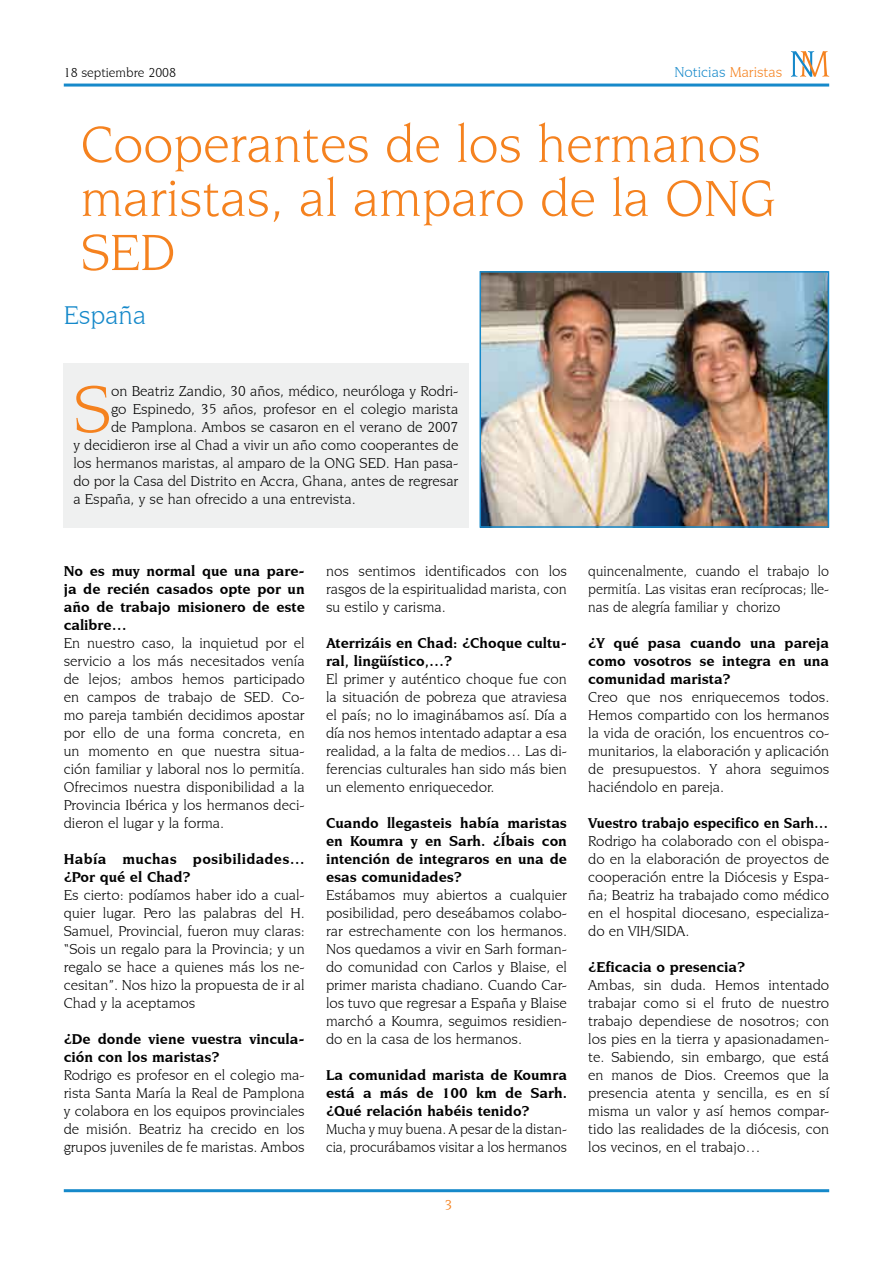
<style>
.page{position:relative;width:893px;height:1263px;background:#fff}
.page>*{position:absolute;margin:0;border:0;box-sizing:border-box;transform-origin:0 0}
.t1{font:70.05px "Novarese IT Cby BT";color:#f5821f}
.t2{font:54px/54px "Novarese IT Cby BT";color:#f5821f}
.t3{font:27px "Novarese IT Cby BT";color:#1689ca}
.t4{font:15px/18px "Novarese IT Cby BT";color:#000;text-align:justify}
.t5{font:700 15px/18px "Novarese IT Cby BT";color:#000;text-align:justify}
.t6{font:15px/18px "Novarese IT Cby BT";color:#000;scale:.95 1}
.t7{font:700 15px/18px "Novarese IT Cby BT";letter-spacing:.02em;color:#000}
.t8{font:700 15px "Novarese IT Cby BT";color:#000;scale:.94 1}
.t9{font:15px "Novarese IT Cby BT";color:#1689ca}
.t10{font:13.5px "Novarese IT Cby BT";color:#000}
.s1{color:#f5821f}
</style>
<div class="page">
<hr style="left:64px;top:1189px;width:765px;height:3px;background:#1689ca">
<hr style="left:64px;top:84px;width:765px;height:3px;background:#1689ca">
<svg style="left:791px;top:51px;width:38px;height:26px"></svg>
<div style="left:64px;top:364px;width:405px;height:164px;background:#eff0f0"></div>
<img style="left:482px;top:274px;width:344px;height:251px">
<div style="left:479px;top:271px;width:350px;height:257px;border:2px solid #1689ca"></div>
<p class="t10" style="left:64px;top:64px;width:114px">18 septiembre 2008</p>
<p class="t9" style="left:674px;top:63px;width:110px">Noticias <span class="s1">Maristas</span></p>
<h2 class="t2" style="left:81px;top:117px;width:697px">Cooperantes de los hermanos maristas, al amparo de la ONG<br>SED</h2>
<h3 class="t3" style="left:64px;top:299px;width:84px">España</h3>
<h1 class="t1" style="left:73px;top:368px;width:39px">S</h1>
<p class="t4" style="left:111px;top:382px;width:349px">on Beatriz Zandio, 30 años, médico, neuróloga y Rodri-</p>
<p class="t4" style="left:111px;top:400px;width:349px">go Espinedo, 35 años, profesor en el colegio marista</p>
<p class="t4" style="left:111px;top:418px;width:349px">de Pamplona. Ambos se casaron en el verano de 2007</p>
<p class="t4" style="left:73px;top:436px;width:386px">y decidieron irse al Chad a vivir un año como cooperantes de</p>
<p class="t4" style="left:73px;top:454px;width:387px">los hermanos maristas, al amparo de la ONG SED. Han pasa-</p>
<p class="t4" style="left:73px;top:472px;width:386px">do por la Casa del Distrito en Accra, Ghana, antes de regresar</p>
<p class="t4" style="left:73px;top:490px;width:284px">a España, y se han ofrecido a una entrevista.</p>
<p class="t5" style="left:64px;top:562px;width:242px">No es muy normal que una pare&shy;ja de recién casados opte por un año de trabajo misionero de este calibre…</p>
<p class="t4" style="left:64px;top:634px;width:242px">En nuestro caso, la inquietud por el servicio a los más necesitados venía de lejos; ambos hemos participado en campos de trabajo de SED. Co&shy;mo pareja también decidimos apostar por ello de una forma concreta, en un momento en que nuestra situa&shy;ción familiar y laboral nos lo permitía.<br>Ofrecimos nuestra disponibilidad a la Provincia Ibérica y los hermanos deci&shy;dieron el lugar y la forma.</p>
<p class="t7" style="left:64px;top:850px;width:242px">Había muchas posibilidades… ¿Por qué el Chad?</p>
<p class="t4" style="left:64px;top:886px;width:242px">Es cierto: podíamos haber ido a cual&shy;quier lugar. Pero las palabras del H.<br>Samuel, Provincial, fueron muy claras: “Sois un regalo para la Provincia; y un regalo se hace a quienes más los ne&shy;cesitan”. Nos hizo la propuesta de ir al Chad y la aceptamos</p>
<p class="t5" style="left:64px;top:1030px;width:242px">¿De donde viene vuestra vincula&shy;ción con los maristas?</p>
<p class="t4" style="left:64px;top:1066px;width:242px">Rodrigo es profesor en el colegio ma&shy;rista Santa María la Real de Pamplona y colabora en los equipos provinciales de misión. Beatriz ha crecido en los grupos juveniles de fe maristas. Ambos</p>
<p class="t4" style="left:326px;top:562px;width:243px">nos sentimos identificados con los rasgos de la espiritualidad marista, con su estilo y carisma.</p>
<p class="t5" style="left:326px;top:634px;width:242px">Aterrizáis en Chad: ¿Choque cultu&shy;ral, lingüístico,…?</p>
<p class="t4" style="left:326px;top:670px;width:242px">El primer y auténtico choque fue con la situación de pobreza que atraviesa el país; no lo imaginábamos así. Día a día nos hemos intentado adaptar a esa realidad, a la falta de medios… Las di&shy;ferencias culturales han sido más bien un elemento enriquecedor.</p>
<p class="t5" style="left:326px;top:814px;width:242px">Cuando llegasteis había maristas en Koumra y en Sarh. ¿Íbais con intención de integraros en una de esas comunidades?</p>
<p class="t4" style="left:326px;top:886px;width:242px">Estábamos muy abiertos a cualquier posibilidad, pero deseábamos colabo&shy;rar estrechamente con los hermanos.<br>Nos quedamos a vivir en Sarh forman&shy;do comunidad con Carlos y Blaise, el primer marista chadiano. Cuando Car&shy;los tuvo que regresar a España y Blaise marchó a Koumra, seguimos residien&shy;do en la casa de los hermanos.</p>
<p class="t5" style="left:326px;top:1066px;width:242px">La comunidad marista de Koumra está a más de 100 km de Sarh. ¿Qué relación habéis tenido?</p>
<p class="t6" style="left:326px;top:1120px;width:255px">Mucha y muy buena. A pesar de la distan&shy;cia, procurábamos visitar a los hermanos</p>
<p class="t6" style="left:588px;top:562px;width:255px;text-align:justify">quincenalmente, cuando el trabajo lo permitía. Las visitas eran recíprocas; lle&shy;nas de alegría familiar y chorizo</p>
<p class="t5" style="left:588px;top:634px;width:242px">¿Y qué pasa cuando una pareja como vosotros se integra en una comunidad marista?</p>
<p class="t4" style="left:588px;top:688px;width:242px">Creo que nos enriquecemos todos.<br>Hemos compartido con los hermanos la vida de oración, los encuentros co&shy;munitarios, la elaboración y aplicación de presupuestos. Y ahora seguimos haciéndolo en pareja.</p>
<p class="t8" style="left:588px;top:814px;width:257px">Vuestro trabajo especifico en Sarh…</p>
<p class="t4" style="left:588px;top:832px;width:242px">Rodrigo ha colaborado con el obispa&shy;do en la elaboración de proyectos de cooperación entre la Diócesis y Espa&shy;ña; Beatriz ha trabajado como médico en el hospital diocesano, especializa&shy;do en VIH/SIDA.</p>
<p class="t5" style="left:588px;top:958px;width:159px">¿Eficacia o presencia?</p>
<p class="t4" style="left:588px;top:976px;width:242px">Ambas, sin duda. Hemos intentado trabajar como si el fruto de nuestro trabajo dependiese de nosotros; con los pies en la tierra y apasionadamen&shy;te. Sabiendo, sin embargo, que está en manos de Dios. Creemos que la presencia atenta y sencilla, es en sí misma un valor y así hemos compar&shy;tido las realidades de la diócesis, con los vecinos, en el trabajo…</p>
</div>
